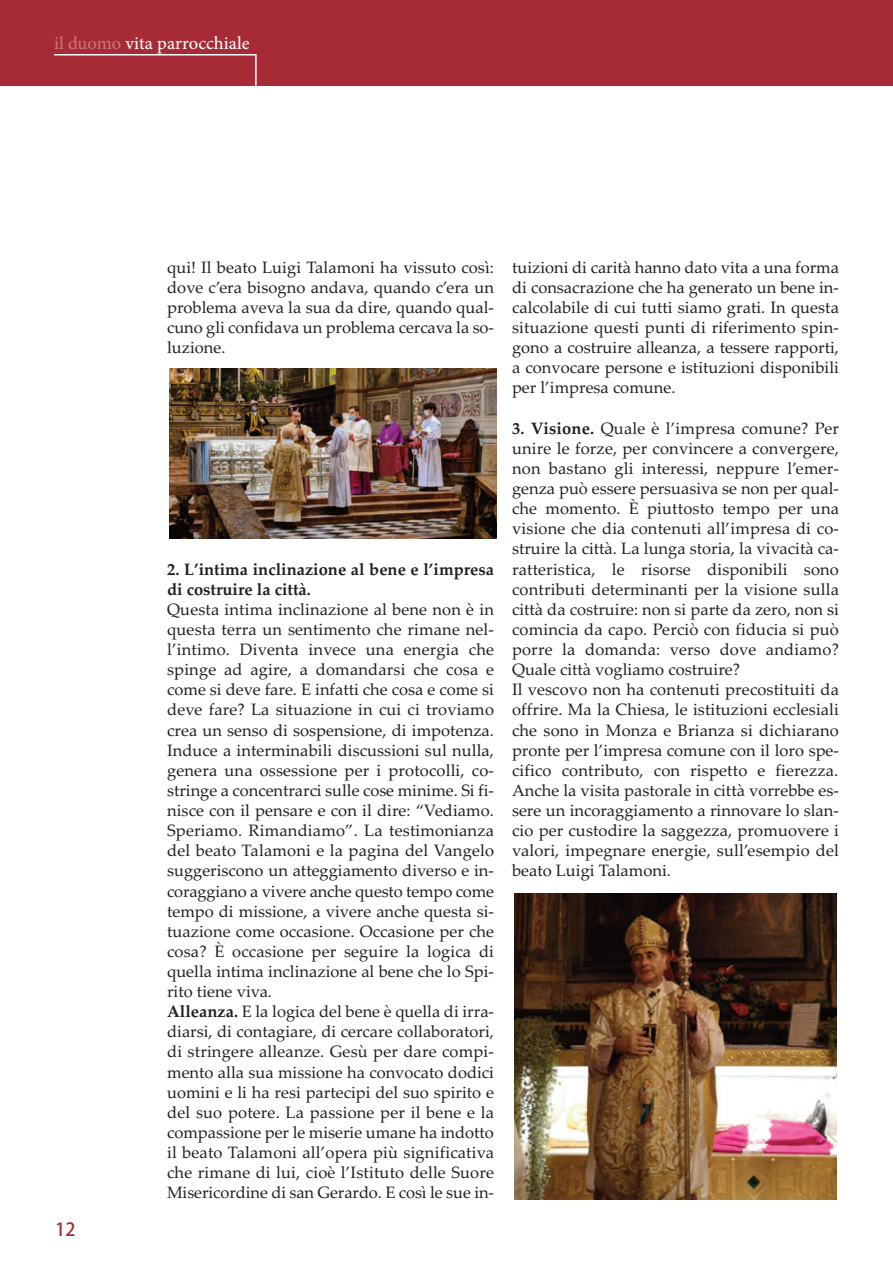
<style>
.page{position:relative;width:893px;height:1263px;background:#fff}
.page>*{position:absolute;margin:0;border:0;box-sizing:border-box;transform-origin:0 0}
.t1{font:18px "Adobe Hebrew";color:#fff}
.t2{font:18px "Adobe Heiti Std";color:#a72b36}
.t3{font:16.5px/20.1px "Palatino Linotype";letter-spacing:.005em;color:#231f20;text-align:justify}
.t4{font:700 16.5px/20.1px "Palatino Linotype";color:#231f20}
.s1{color:#c97677}
.s2{font-weight:700}
</style>
<div class="page">
<div style="left:0;top:0;width:893px;height:85px;background:#a72b36"></div>
<svg style="left:52px;top:54px;width:205px;height:32px"></svg>
<img style="left:514px;top:893px;width:323px;height:306px">
<img style="left:169px;top:369px;width:327px;height:169px">
<p class="t1" style="left:54px;top:37px;width:197px"><span class="s1">il duomo</span> vita parrocchiale</p>
<p class="t2" style="left:55px;top:1219px;width:22px">12</p>
<p class="t3" style="left:167px;top:257px;width:328px">qui! Il beato Luigi Talamoni ha vissuto così: dove c’era bisogno andava, quando c’era un problema aveva la sua da dire, quando qual&shy;cuno gli confidava un problema cercava la so&shy;luzione.</p>
<p class="t4" style="left:167px;top:559px;width:328px">2. L’intima inclinazione al bene e l’impresa di costruire la città.</p>
<p class="t3" style="left:167px;top:599px;width:328px;text-align:left">Questa intima inclinazione al bene non è in questa terra un sentimento che rimane nel&shy;l’intimo. Diventa invece una energia che spinge ad agire, a domandarsi che cosa e come si deve fare. E infatti che cosa e come si deve fare? La situazione in cui ci troviamo crea un senso di sospensione, di impotenza.<br>Induce a interminabili discussioni sul nulla, genera una ossessione per i protocolli, co&shy;stringe a concentrarci sulle cose minime. Si fi&shy;nisce con il pensare e con il dire: “Vediamo.<br>Speriamo. Rimandiamo”. La testimonianza del beato Talamoni e la pagina del Vangelo suggeriscono un atteggiamento diverso e in&shy;coraggiano a vivere anche questo tempo come tempo di missione, a vivere anche questa si&shy;tuazione come occasione. Occasione per che cosa? È occasione per seguire la logica di quella intima inclinazione al bene che lo Spi&shy;rito tiene viva.<br><span class="s2">Alleanza.</span> E la logica del bene è quella di irra&shy;diarsi, di contagiare, di cercare collaboratori, di stringere alleanze. Gesù per dare compi&shy;mento alla sua missione ha convocato dodici uomini e li ha resi partecipi del suo spirito e del suo potere. La passione per il bene e la compassione per le miserie umane ha indotto il beato Talamoni all’opera più significativa che rimane di lui, cioè l’Istituto delle Suore Misericordine di san Gerardo. E così le sue in-</p>
<p class="t3" style="left:512px;top:257px;width:328px">tuizioni di carità hanno dato vita a una forma di consacrazione che ha generato un bene in&shy;calcolabile di cui tutti siamo grati. In questa situazione questi punti di riferimento spin&shy;gono a costruire alleanza, a tessere rapporti, a convocare persone e istituzioni disponibili per l’impresa comune.</p>
<p class="t3" style="left:512px;top:418px;width:328px;text-align:left"><span class="s2">3. Visione.</span> Quale è l’impresa comune? Per unire le forze, per convincere a convergere, non bastano gli interessi, neppure l’emer&shy;genza può essere persuasiva se non per qual&shy;che momento. È piuttosto tempo per una visione che dia contenuti all’impresa di co&shy;struire la città. La lunga storia, la vivacità ca&shy;ratteristica, le risorse disponibili sono contributi determinanti per la visione sulla città da costruire: non si parte da zero, non si comincia da capo. Perciò con fiducia si può porre la domanda: verso dove andiamo?<br>Quale città vogliamo costruire?<br>Il vescovo non ha contenuti precostituiti da offrire. Ma la Chiesa, le istituzioni ecclesiali che sono in Monza e Brianza si dichiarano pronte per l’impresa comune con il loro spe&shy;cifico contributo, con rispetto e fierezza.<br>Anche la visita pastorale in città vorrebbe es&shy;sere un incoraggiamento a rinnovare lo slan&shy;cio per custodire la saggezza, promuovere i valori, impegnare energie, sull’esempio del beato Luigi Talamoni.</p>
</div>
